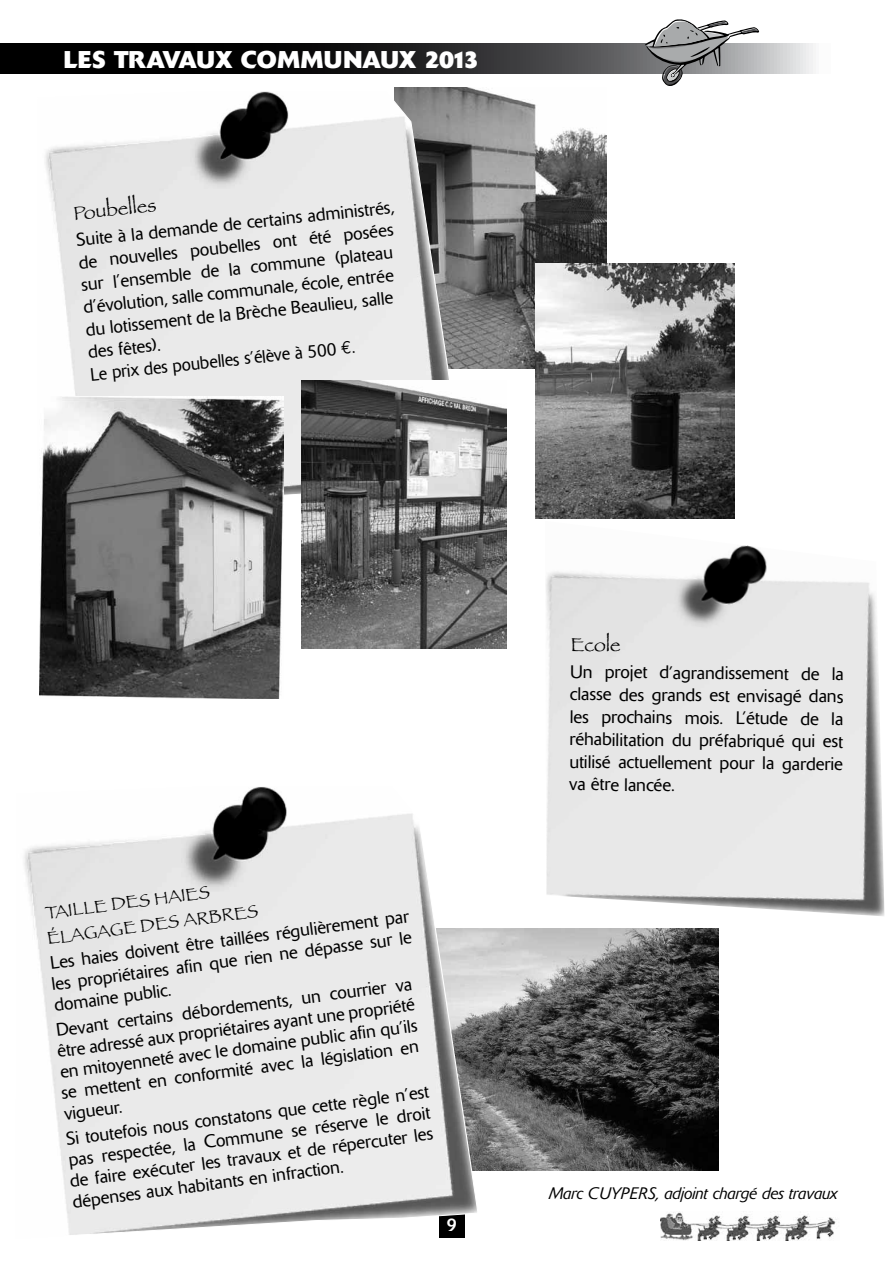
<style>
.page{position:relative;width:893px;height:1263px;background:#fff}
.page>*{position:absolute;margin:0;border:0;box-sizing:border-box;transform-origin:0 0}
.t1{font:700 24px "Delta";color:#fff}
.t2{font:19.5px "Papyrus";color:#000}
.t3{font:300 18px/22.5px "Delta";letter-spacing:-.01em;color:#000;text-align:justify}
.t4{font:18px/25px "Papyrus";color:#000}
.t5{font:18px "Delta";color:#fff}
.t6{font:italic 300 16.5px "Delta";color:#000}
.s1{font-family:"Euro Mono";font-weight:400}
</style>
<div class="page">
<svg style="left:0;top:44px;width:813px;height:29px;background:#2a2a2a"></svg>
<svg style="left:643px;top:19px;width:116px;height:67px"></svg>
<img style="left:660px;top:1212px;width:177px;height:28px">
<img style="left:466px;top:87px;width:140px;height:282px">
<img style="left:479px;top:928px;width:239px;height:242px">
<svg style="left:45px;top:87px;width:421px;height:424px"></svg>
<img style="left:546px;top:545px;width:338px;height:371px">
<img style="left:40px;top:396px;width:243px;height:302px">
<img style="left:302px;top:381px;width:204px;height:268px">
<img style="left:536px;top:264px;width:199px;height:255px">
<svg style="left:24px;top:787px;width:455px;height:451px"></svg>
<h1 class="t1" style="left:64px;top:45px;width:416px">LES TRAVAUX COMMUNAUX 2013</h1>
<p class="t2" style="left:72px;top:202px;width:85px;rotate:-6deg">Poubelles</p>
<p class="t3" style="left:75px;top:229px;width:321px;text-align:left;rotate:-6deg">Suite à la demande de certains administrés, de nouvelles poubelles ont été posées sur l’ensemble de la commune (plateau d’évolution, salle communale, école, entrée du lotissement de la Brèche Beaulieu, salle des fêtes).<br>Le prix des poubelles s’élève à 500 <span class="s1">h</span>.</p>
<p class="t4" style="left:42px;top:900px;width:163px;rotate:-7deg">Taille des haies élagage des arbres</p>
<p class="t3" style="left:48px;top:951px;width:365px;line-height:21.6px;rotate:-7deg">Les haies doivent être taillées régulièrement par les propriétaires afi n que rien ne dépasse sur le domaine public.</p>
<p class="t3" style="left:52px;top:1018px;width:363px;line-height:21.3px;rotate:-7deg">Devant certains débordements, un courrier va être adressé aux propriétaires ayant une propriété en mitoyenneté avec le domaine public afi n qu’ils se mettent en conformité avec la législation en vigueur.</p>
<p class="t3" style="left:63px;top:1127px;width:369px;line-height:21.1px;rotate:-7deg">Si toutefois nous constatons que cette règle n’est pas respectée, la Commune se réserve le droit de faire exécuter les travaux et de répercuter les dépenses aux habitants en infraction.</p>
<p class="t5" style="left:447px;top:1214px;width:12px">9</p>
<p class="t2" style="left:570px;top:633px;width:52px">Ecole</p>
<p class="t3" style="left:569px;top:662px;width:276px">Un projet d’agrandissement de la classe des grands est envisagé dans les prochains mois. L’étude de la réhabilitation du préfabriqué qui est utilisé actuellement pour la garderie va être lancée.</p>
<p class="t6" style="left:549px;top:1184px;width:290px">Marc CUYPERS, adjoint chargé des travaux</p>
</div>
